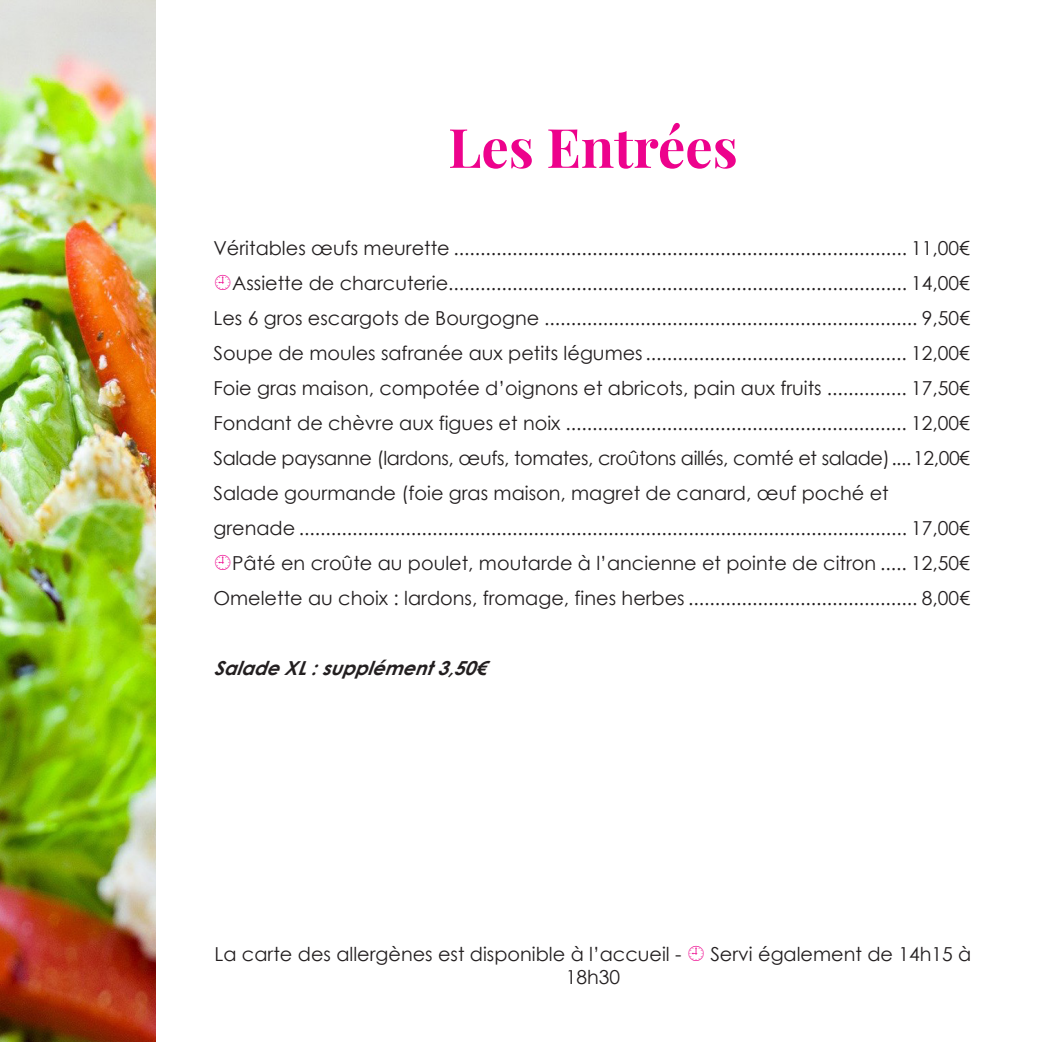
<style>
.page{position:relative;width:1042px;height:1042px;background:#fff}
.page>*{position:absolute;margin:0;border:0;box-sizing:border-box;transform-origin:0 0}
.titre{font:700 54.25px "Playfair Display";color:#ed028c}
.texte_copie{font:19.25px "Century Gothic";color:#231f20}
.texte_copie-2{font:19.25px "Century Gothic";letter-spacing:-.02em;color:#231f20}
.texte_copie-3{font:italic 700 19.25px "Century Gothic";color:#231f20}
</style>
<div class="page">
<img style="left:0;top:1px;width:155px;height:1040px">
<p class="titre" style="left:448px;top:105px;width:291px">Les Entrées</p>
<p class="texte_copie" style="left:213px;top:234px;width:757px">Véritables œufs meurette ..................................................................................... 11,00€</p>
<p class="texte_copie" style="left:232px;top:269px;width:739px">Assiette de charcuterie...................................................................................... 14,00€</p>
<p class="texte_copie" style="left:213px;top:304px;width:757px">Les 6 gros escargots de Bourgogne ...................................................................... 9,50€</p>
<p class="texte_copie" style="left:213px;top:339px;width:757px">Soupe de moules safranée aux petits légumes................................................. 12,00€</p>
<p class="texte_copie" style="left:213px;top:374px;width:757px">Foie gras maison, compotée d’oignons et abricots, pain aux fruits ............... 17,50€</p>
<p class="texte_copie" style="left:213px;top:409px;width:757px">Fondant de chèvre aux figues et noix ................................................................ 12,00€</p>
<p class="texte_copie-2" style="left:213px;top:444px;width:757px">Salade paysanne (lardons, œufs, tomates, croûtons aillés, comté et salade)....12,00€</p>
<p class="texte_copie" style="left:213px;top:479px;width:676px">Salade gourmande (foie gras maison, magret de canard, œuf poché et</p>
<p class="texte_copie" style="left:213px;top:514px;width:757px">grenade .................................................................................................................. 17,00€</p>
<p class="texte_copie" style="left:232px;top:549px;width:739px">Pâté en croûte au poulet, moutarde à l’ancienne et pointe de citron ..... 12,50€</p>
<p class="texte_copie" style="left:213px;top:584px;width:757px">Omelette au choix : lardons, fromage, fines herbes ........................................... 8,00€</p>
<p class="texte_copie-3" style="left:213px;top:653px;width:284px">SaladeXL:supplément3,50€</p>
<p class="texte_copie" style="left:214px;top:940px;width:468px">La carte des allergènes est disponible à l’accueil -</p>
<p class="texte_copie" style="left:710px;top:940px;width:262px">Servi également de 14h15 à</p>
<p class="texte_copie" style="left:565px;top:963px;width:56px">18h30</p>
</div>
